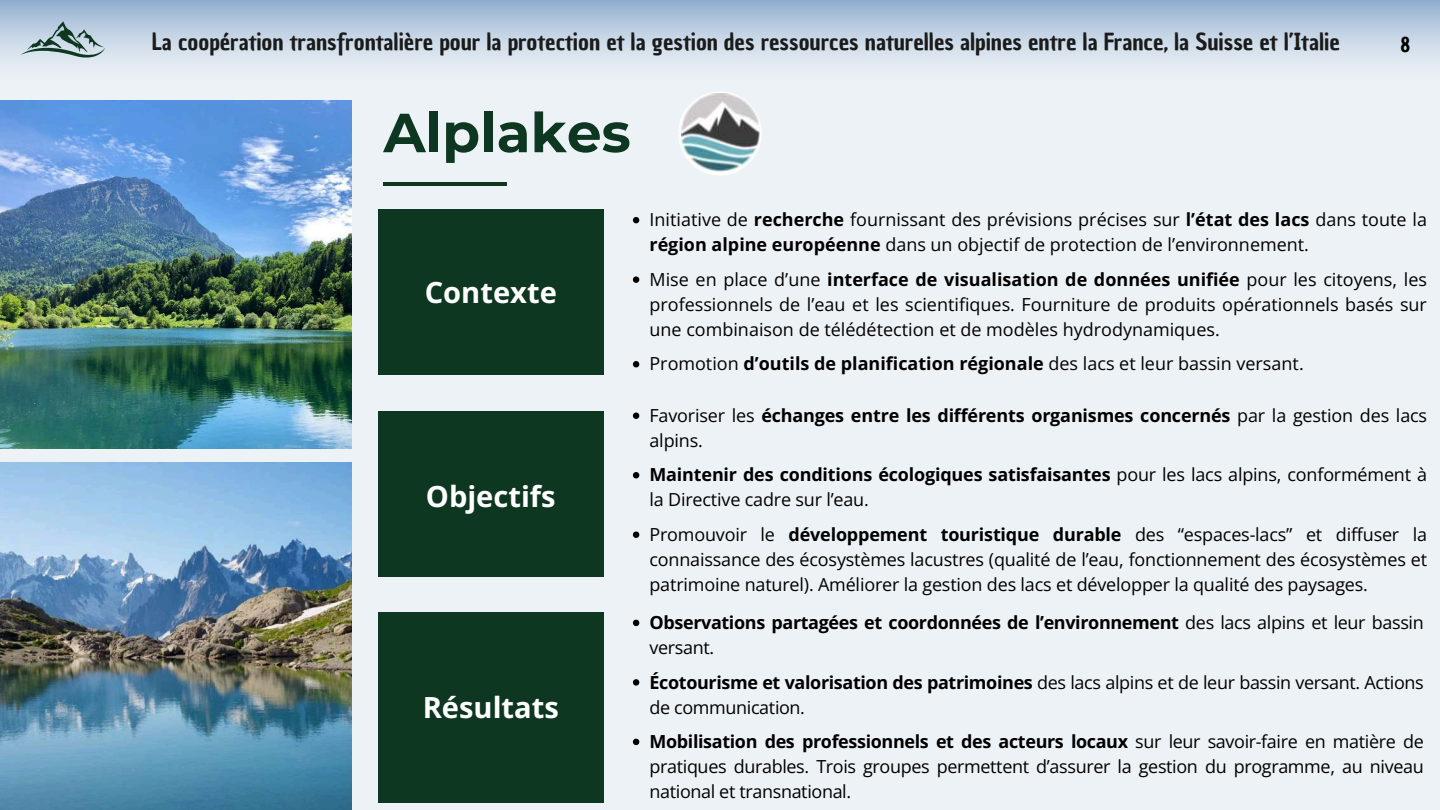
<style>
.page{position:relative;width:1440px;height:810px;background:#edf2f6}
.page>*{position:absolute;margin:0;border:0;box-sizing:border-box;transform-origin:0 0}
.t1{font:700 55px "Montserrat";color:#0d3720}
.t2{font:700 29.1px "Open Sans";color:#fff}
.t3{font:23px "Chau Philomene One";color:#1b1b1b}
.t4{font:20px "Chau Philomene One";color:#000}
.t5{font:18px/25.1px "Open Sans";color:#000;text-align:justify}
.t6{font:700 18px/25.1px "Open Sans";letter-spacing:-.02em;color:#000}
.t7{font:18px/25.1px "Open Sans";letter-spacing:-.02em;color:#000}
.s1{font-weight:700}
.s2{font-weight:400}
</style>
<div class="page">
<img style="left:0;top:101px;width:352px;height:348px">
<img style="left:0;top:462px;width:352px;height:348px">
<hr style="left:383px;top:182px;width:124px;height:3px;background:#0d3720">
<img style="left:678px;top:91px;width:84px;height:84px;border-radius:42px">
<div style="left:378px;top:209px;width:226px;height:166px;background:#0d3720"></div>
<div style="left:378px;top:411px;width:226px;height:165px;background:#0d3720"></div>
<div style="left:378px;top:612px;width:226px;height:191px;background:#0d3720"></div>
<div style="left:0;top:0;width:1440px;height:81px;background:linear-gradient(to bottom,#98b3d3,#f6f8f9)"></div>
<svg style="left:21px;top:21px;width:84px;height:36px;background:#9db2b9"></svg>
<svg style="left:633px;top:217px;width:6px;height:6px"></svg>
<svg style="left:633px;top:276px;width:6px;height:7px"></svg>
<svg style="left:633px;top:361px;width:6px;height:6px"></svg>
<svg style="left:633px;top:413px;width:6px;height:6px"></svg>
<svg style="left:633px;top:472px;width:6px;height:6px"></svg>
<svg style="left:633px;top:532px;width:6px;height:6px"></svg>
<svg style="left:633px;top:620px;width:6px;height:6px"></svg>
<svg style="left:633px;top:679px;width:6px;height:7px"></svg>
<svg style="left:633px;top:739px;width:6px;height:6px"></svg>
<p class="t3" style="left:152px;top:27px;width:1189px">La coopération transfrontalière pour la protection et la gestion des ressources naturelles alpines entre la France, la Suisse et l’Italie</p>
<p class="t4" style="left:1401px;top:31px;width:11px">8</p>
<h1 class="t1" style="left:383px;top:99px;width:249px">Alplakes</h1>
<h2 class="t2" style="left:425px;top:272px;width:134px">Contexte</h2>
<h2 class="t2" style="left:426px;top:476px;width:131px">Objectifs</h2>
<h2 class="t2" style="left:423px;top:687px;width:138px">Résultats</h2>
<p class="t5" style="left:650px;top:207px;width:779px">Initiative de <span class="s1">recherche</span> fournissant des prévisions précises sur <span class="s1">l’état des lacs</span> dans toute la <span class="s1">région alpine européenne</span> dans un objectif de protection de l’environnement.</p>
<p class="t5" style="left:650px;top:266px;width:779px">Mise en place d’une <span class="s1">interface de visualisation de données unifiée</span> pour les citoyens, les professionnels de l’eau et les scientifiques. Fourniture de produits opérationnels basés sur une combinaison de télédétection et de modèles hydrodynamiques.</p>
<p class="t5" style="left:650px;top:351px;width:656px">Promotion <span class="s1">d’outils de planification régionale</span> des lacs et leur bassin versant.</p>
<p class="t6" style="left:650px;top:402px;width:779px"><span class="s2">Favoriser les</span> échanges entre les différents organismes concernés <span class="s2">par la gestion des lacs alpins.</span></p>
<p class="t5" style="left:650px;top:462px;width:779px"><span class="s1">Maintenir des conditions écologiques satisfaisantes</span> pour les lacs alpins, conformément à la Directive cadre sur l’eau.</p>
<p class="t5" style="left:650px;top:521px;width:779px">Promouvoir le <span class="s1">développement touristique durable</span> des “espaces-lacs” et diffuser la connaissance des écosystèmes lacustres (qualité de l’eau, fonctionnement des écosystèmes et patrimoine naturel). Améliorer la gestion des lacs et développer la qualité des paysages.</p>
<p class="t6" style="left:650px;top:609px;width:776px">Observations partagées et coordonnées de l’environnement <span class="s2">des lacs alpins et leur bassin versant.</span></p>
<p class="t7" style="left:650px;top:669px;width:776px"><span class="s1">Écotourisme et valorisation des patrimoines</span> des lacs alpins et de leur bassin versant. Actions de communication.</p>
<p class="t5" style="left:650px;top:728px;width:776px"><span class="s1">Mobilisation des professionnels et des acteurs locaux</span> sur leur savoir-faire en matière de pratiques durables. Trois groupes permettent d’assurer la gestion du programme, au niveau national et transnational.</p>
</div>
